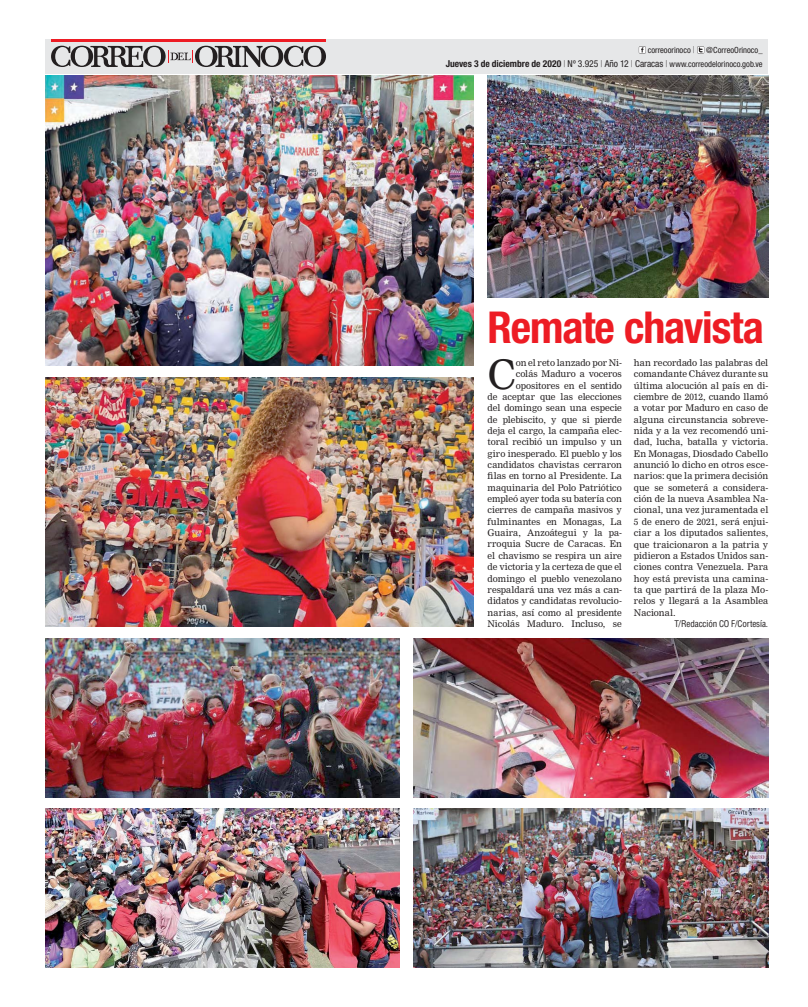
<style>
.page{position:relative;width:808px;height:1007px;background:#fff}
.page>*{position:absolute;margin:0;border:0;box-sizing:border-box;transform-origin:0 0}
.t1{font:700 condensed 44px "Helvetica Neue";letter-spacing:-.025em;color:#ed1c24}
.t2{font:39.7px "Nimrod MT Std";color:#231f20}
.t3{font:9px/11.3px "Nimrod MT Std";color:#231f20;text-align:right}
.t4{font:condensed 9px "Helvetica";letter-spacing:-.01em;color:#231f20}
.t5{font:condensed 8.5px/14px "Helvetica Neue";color:#231f20;text-align:right}
.s1{font-weight:100;font-size:9.5px}
.s2{font-weight:700;font-size:9.5px}
.s3{font-size:9.5px}
</style>
<div class="page">
<div style="left:45px;top:40px;width:723px;height:34px;background:#e6e7e8"></div>
<hr style="left:51px;top:40px;width:275px;height:2px;background:#ed1c24">
<svg style="left:51px;top:46px;width:275px;height:21px"></svg>
<svg style="left:639px;top:47px;width:7px;height:6px"></svg>
<svg style="left:697px;top:47px;width:7px;height:6px"></svg>
<img style="left:45px;top:76px;width:428px;height:290px">
<img style="left:488px;top:76px;width:280px;height:222px">
<img style="left:45px;top:377px;width:428px;height:249px">
<img style="left:45px;top:638px;width:355px;height:159px">
<img style="left:45px;top:808px;width:355px;height:159px">
<img style="left:414px;top:638px;width:354px;height:159px">
<img style="left:414px;top:808px;width:354px;height:159px">
<p class="t5" style="left:446px;top:44px;width:318px">correoorinoco <span class="s1">|</span> @CorreoOrinoco_<br><span class="s2">Jueves 3 de diciembre de 2020</span> <span class="s1">|</span> <span class="s3">Nº 3.925</span> <span class="s1">|</span> <span class="s3">Año 12</span> <span class="s1">|</span> <span class="s3">Caracas</span> <span class="s1">|</span> www.correodelorinoco.gob.ve</p>
<h1 class="t1" style="left:488px;top:312px;width:278px">Remate chavista</h1>
<h2 class="t2" style="left:488px;top:355px;width:30px">C</h2>
<p class="t3" style="left:488px;top:357px;width:136px">on el reto lanzado por Ni-<br>colás Maduro a voceros opositores en el sentido<br>de aceptar que las elecciones del domingo sean una especie de plebiscito, y que si pierde deja el cargo, la campaña elec&shy;toral recibió un impulso y un giro inesperado. El pueblo y los candidatos chavistas cerraron filas en torno al Presidente. La maquinaria del Polo Patriótico empleó ayer toda su batería con cierres de campaña masivos y fulminantes en Monagas, La<br>Guaira, Anzoátegui y la pa&shy;rroquia Sucre de Caracas. En el chavismo se respira un aire de victoria y la certeza de que el domingo el pueblo venezolano respaldará una vez más a can&shy;didatos y candidatas revolucio&shy;narias, así como al presidente<br>Nicolás Maduro. Incluso, se</p>
<p class="t3" style="left:634px;top:357px;width:136px;text-align:justify">han recordado las palabras del comandante Chávez durante su última alocución al país en di&shy;ciembre de 2012, cuando llamó a votar por Maduro en caso de alguna circunstancia sobreve&shy;nida y a la vez recomendó uni&shy;dad, lucha, batalla y victoria.<br>En Monagas, Diosdado Cabello anunció lo dicho en otros esce&shy;narios: que la primera decisión que se someterá a considera&shy;ción de la nueva Asamblea Na&shy;cional, una vez juramentada el 5 de enero de 2021, será enjui&shy;ciar a los diputados salientes, que traicionaron a la patria y pidieron a Estados Unidos san&shy;ciones contra Venezuela. Para hoy está prevista una camina&shy;ta que partirá de la plaza Mo&shy;relos y llegará a la Asamblea Nacional.</p>
<p class="t4" style="left:674px;top:619px;width:95px">T/Redacción CO F/Cortesía.</p>
</div>
